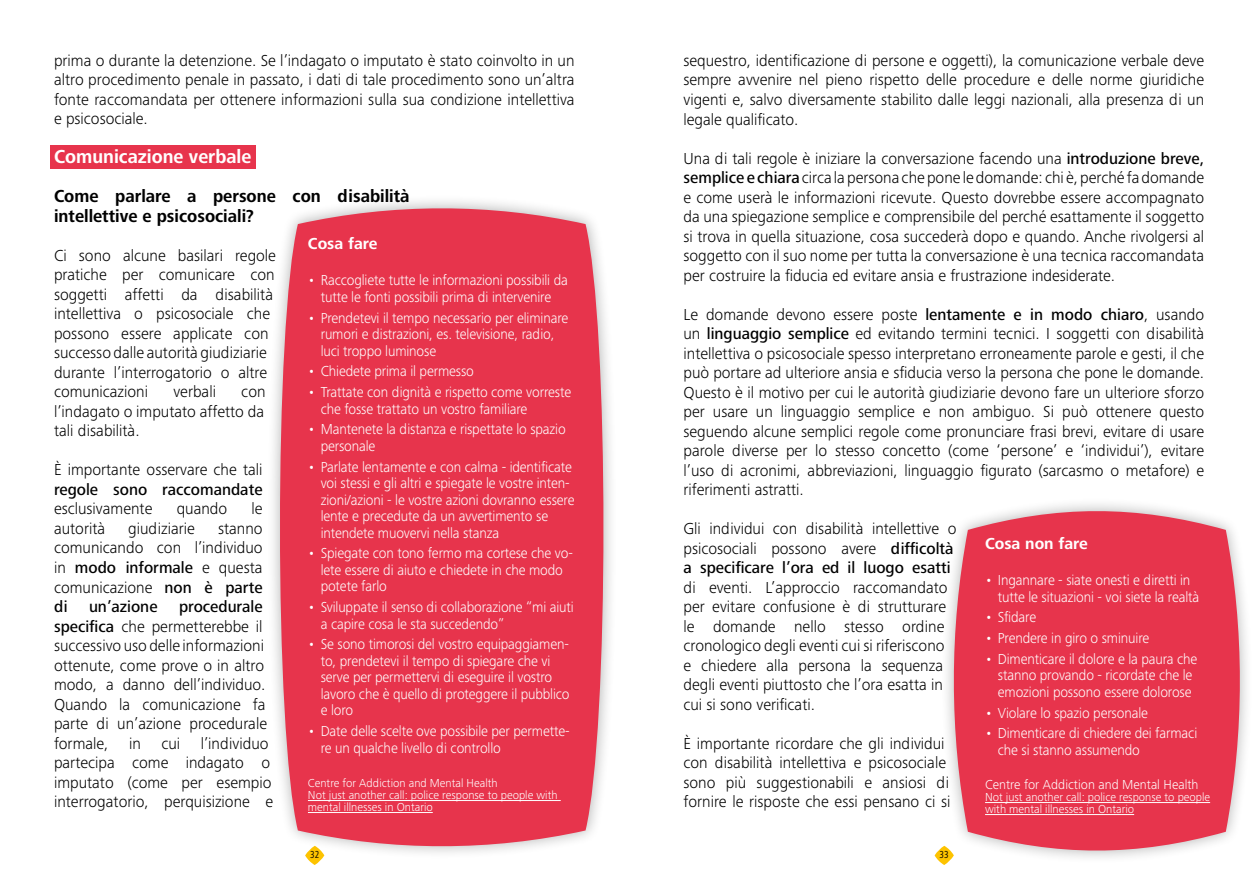
<style>
.page{position:relative;width:1259px;height:893px;background:#fff}
.page>*{position:absolute;margin:0;border:0;box-sizing:border-box;transform-origin:0 0}
.t1{font:700 19.5px "Frutiger Next Pro";color:#fff;scale:.95 1}
.t2{font:700 18px/19.5px "Frutiger Next Pro";color:#000;scale:.95 1}
.t3{font:300 16.5px/19.5px "Frutiger Next Pro";color:#000;text-align:justify}
.t4{font:500 16.5px "Frutiger Next Pro";color:#000}
.t5{font:700 16.5px "Frutiger Next Pro";color:#fff}
.t6{font:300 15px/16.5px "Frutiger Next Pro";letter-spacing:-.01em;color:#fff;scale:.95 1}
.t7{font:300 13.5px "Frutiger Next Pro";color:#fff}
.t8{font:300 12px/12px "Frutiger Next Pro";color:#fff}
.t9{font:condensed 10.5px "Frutiger Next Pro";color:#000;scale:.95 1}
.s1{font-weight:500}
</style>
<div class="page">
<svg style="left:305px;top:846px;width:19px;height:19px"></svg>
<svg style="left:934px;top:846px;width:20px;height:19px"></svg>
<div style="left:266px;top:194px;width:351px;height:666px;background:#fff"></div>
<svg style="left:274px;top:203px;width:335px;height:648px;background:#e7455b"></svg>
<div style="left:50px;top:145px;width:206px;height:24px;background:#e7344c"></div>
<div style="left:940px;top:497px;width:314px;height:368px;background:#fff"></div>
<svg style="left:949px;top:505px;width:295px;height:352px;background:#e84d62"></svg>
<hr style="left:308px;top:800px;width:253px;height:1px;background:#fff">
<hr style="left:308px;top:812px;width:125px;height:1px;background:#fff">
<hr style="left:985px;top:802px;width:225px;height:1px;background:#fff">
<hr style="left:985px;top:814px;width:149px;height:1px;background:#fff">
<p class="t3" style="left:54px;top:51px;width:522px">prima o durante la detenzione. Se l’indagato o imputato è stato coinvolto in un altro procedimento penale in passato, i dati di tale procedimento sono un’altra fonte raccomandata per ottenere informazioni sulla sua condizione intellettiva e psicosociale.</p>
<p class="t1" style="left:54px;top:146px;width:209px">Comunicazione verbale</p>
<p class="t2" style="left:54px;top:187px;width:376px">Come parlare a persone con disabilità intellettive e psicosociali?</p>
<p class="t3" style="left:54px;top:246px;width:223px;text-align:left">Ci sono alcune basilari regole pratiche per comunicare con soggetti affetti da disabilità intellettiva o psicosociale che possono essere applicate con successo dalle autorità giudiziarie durante l’interrogatorio o altre comunicazioni</p>
<p class="t5" style="left:308px;top:235px;width:71px">Cosa fare</p>
<p class="t6" style="left:308px;top:272px;width:275px;text-align:center">• Raccogliete tutte le informazioni possibili da tutte le fonti possibili prima di intervenire</p>
<p class="t6" style="left:321px;top:309px;width:262px;text-indent:-13px">• Prendetevi il tempo necessario per eliminare rumori e distrazioni, es. televisione, radio, luci troppo luminose</p>
<p class="t6" style="left:308px;top:363px;width:176px">• Chiedete prima il permesso</p>
<p class="t6" style="left:321px;top:384px;width:265px;text-indent:-13px">• Trattate con dignità e rispetto come vorreste che fosse trattato un vostro familiare</p>
<p class="t6" style="left:321px;top:421px;width:259px;text-indent:-13px">• Mantenete la distanza e rispettate lo spazio personale</p>
<p class="t6" style="left:321px;top:458px;width:269px;text-indent:-13px">• Parlate lentamente e con calma - identificate voi stessi e gli altri e spiegate le vostre inten&shy;zioni/azioni - le vostre azioni dovranno essere lente e precedute da un avvertimento se intendete muovervi nella stanza</p>
<p class="t6" style="left:321px;top:545px;width:267px;text-indent:-13px">• Spiegate con tono fermo ma cortese che vo&shy;lete essere di aiuto e chiedete in che modo potete farlo</p>
<p class="t6" style="left:321px;top:599px;width:268px;text-indent:-13px">• Sviluppate il senso di collaborazione “mi aiuti a capire cosa le sta succedendo”</p>
<p class="t6" style="left:321px;top:636px;width:263px;text-indent:-13px">• Se sono timorosi del vostro equipaggiamen&shy;to, prendetevi il tempo di spiegare che vi serve per permettervi di eseguire il vostro lavoro che è quello di proteggere il pubblico e loro</p>
<p class="t6" style="left:321px;top:723px;width:263px;text-indent:-13px">• Date delle scelte ove possibile per permette&shy;re un qualche livello di controllo</p>
<p class="t8" style="left:308px;top:777px;width:251px">Centre for Addiction and Mental Health<br>Not just another call: police response to people with mental illnesses in Ontario</p>
<p class="t3" style="left:173px;top:382px;width:44px">verbali</p>
<p class="t3" style="left:54px;top:382px;width:213px;text-indent:187px">con l’indagato o imputato affetto da tali disabilità.</p>
<p class="t3" style="left:54px;top:460px;width:210px">È importante osservare che tali</p>
<p class="t4" style="left:54px;top:480px;width:210px">regole sono raccomandate</p>
<p class="t3" style="left:54px;top:499px;width:100px">esclusivamente</p>
<p class="t3" style="left:177px;top:499px;width:52px">quando</p>
<p class="t3" style="left:251px;top:499px;width:13px">le</p>
<p class="t3" style="left:54px;top:519px;width:53px">autorità</p>
<p class="t3" style="left:128px;top:519px;width:68px">giudiziarie</p>
<p class="t3" style="left:54px;top:519px;width:210px;text-indent:164px">stanno comunicando con l’individuo in <span class="s1">modo informale</span> e questa comunicazione <span class="s1">non è parte di</span></p>
<p class="t3" style="left:54px;top:597px;width:221px;text-align:left;text-indent:125px"><span class="s1">procedurale specifica</span> che permetterebbe il successivo uso delle informazioni ottenute, come prove o in altro modo, a danno dell’individuo.<br>Quando la comunicazione fa parte di un’azione procedurale formale, in cui l’individuo partecipa come indagato o imputato (come per esempio interrogatorio, perquisizione e</p>
<p class="t4" style="left:89px;top:597px;width:70px">un’azione</p>
<p class="t3" style="left:683px;top:51px;width:522px">sequestro, identificazione di persone e oggetti), la comunicazione verbale deve sempre avvenire nel pieno rispetto delle procedure e delle norme giuridiche vigenti e, salvo diversamente stabilito dalle leggi nazionali, alla presenza di un legale qualificato.</p>
<p class="t3" style="left:683px;top:148px;width:522px">Una di tali regole è iniziare la conversazione facendo una <span class="s1">introduzione breve, semplice e chiara</span> circa la persona che pone le domande: chi è, perché fa domande e come userà le informazioni ricevute. Questo dovrebbe essere accompagnato da una spiegazione semplice e comprensibile del perché esattamente il soggetto si trova in quella situazione, cosa succederà dopo e quando. Anche rivolgersi al soggetto con il suo nome per tutta la conversazione è una tecnica raccomandata per costruire la fiducia ed evitare ansia e frustrazione indesiderate.</p>
<p class="t3" style="left:683px;top:304px;width:522px">Le domande devono essere poste <span class="s1">lentamente e in modo chiaro</span>, usando un <span class="s1">linguaggio semplice</span> ed evitando termini tecnici. I soggetti con disabilità intellettiva o psicosociale spesso interpretano erroneamente parole e gesti, il che può portare ad ulteriore ansia e sfiducia verso la persona che pone le domande.<br>Questo è il motivo per cui le autorità giudiziarie devono fare un ulteriore sforzo per usare un linguaggio semplice e non ambiguo. Si può ottenere questo seguendo alcune semplici regole come pronunciare frasi brevi, evitare di usare parole diverse per lo stesso concetto (come ‘persone’ e ‘individui’), evitare l’uso di acronimi, abbreviazioni, linguaggio figurato (sarcasmo o metafore) e riferimenti astratti.</p>
<p class="t3" style="left:683px;top:519px;width:274px;text-align:left">Gli individui con disabilità intellettive o psicosociali possono avere <span class="s1">difficoltà a specificare l’ora ed il luogo esatti</span></p>
<p class="t3" style="left:683px;top:577px;width:265px;text-align:left">di eventi. L’approccio raccomandato per evitare confusione è di strutturare le domande nello stesso ordine cronologico degli eventi cui si riferiscono e chiedere alla persona la sequenza degli eventi piuttosto che l’ora esatta in cui si sono verificati.</p>
<p class="t3" style="left:683px;top:733px;width:269px;text-align:left">È importante ricordare che gli individui con disabilità intellettiva e psicosociale sono più suggestionabili e ansiosi di fornire le risposte che essi pensano ci si</p>
<p class="t5" style="left:985px;top:534px;width:104px">Cosa non fare</p>
<p class="t6" style="left:998px;top:572px;width:214px;text-indent:-13px">• Ingannare - siate onesti e diretti in tutte le situazioni - voi siete la realtà</p>
<p class="t6" style="left:985px;top:609px;width:55px">• Sfidare</p>
<p class="t6" style="left:985px;top:630px;width:174px">• Prendere in giro o sminuire</p>
<p class="t6" style="left:985px;top:650px;width:225px;text-align:center">• Dimenticare il dolore e la paura che stanno provando - ricordate che le emozioni possono essere dolorose</p>
<p class="t6" style="left:985px;top:704px;width:173px">• Violare lo spazio personale</p>
<p class="t6" style="left:998px;top:725px;width:211px;text-indent:-13px">• Dimenticare di chiedere dei farmaci che si stanno assumendo</p>
<p class="t7" style="left:985px;top:777px;width:215px">Centre for Addiction and Mental Health</p>
<p class="t8" style="left:985px;top:791px;width:227px">Not just another call: police response to people with mental illnesses in Ontario</p>
<p class="t9" style="left:310px;top:848px;width:11px">32</p>
<p class="t9" style="left:939px;top:848px;width:11px">33</p>
</div>
